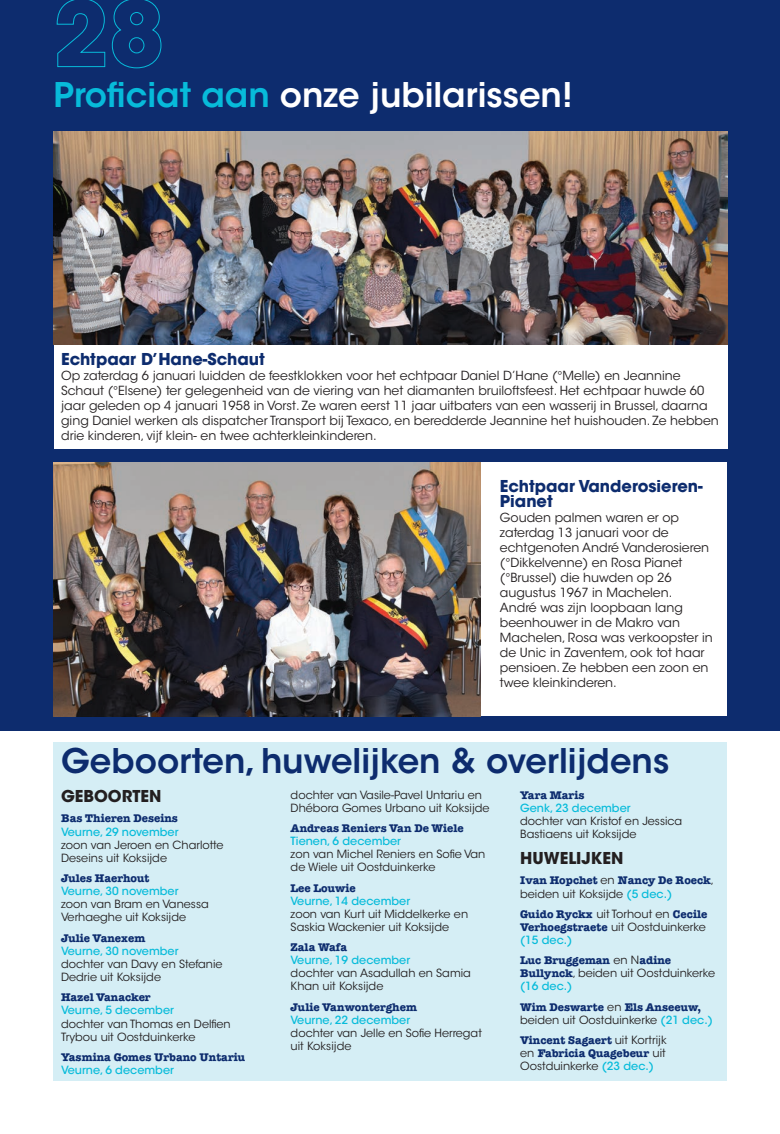
<style>
.page{position:relative;width:780px;height:1134px;background:#fff}
.page>*{position:absolute;margin:0;border:0;box-sizing:border-box;transform-origin:0 0}
.Titels_licht_blauw_i{font:600 33.75px "ITC Avant Garde Std";color:#0d2c6e}
.Titels_licht_blauw{font:600 33.75px "ITC Avant Garde Std";color:#fff}
.Body_insprong_2_mm{font:700 16.25px/14.4px "ITC Avant Garde Std";color:#0d2c6e}
.Body_insprong_2_mm-2{font:700 16.25px "ITC Avant Garde Std";color:#231f20}
.Body_insprong_2_mm-3{font:12.5px/15px "ITC Avant Garde Std";color:#231f20}
.Body_insprong_2_mm-4{font:11.25px/13.1px "ITC Avant Garde Std";color:#231f20}
.Body_insprong_2_mm-5{font:700 11.25px/13.1px "American Typewriter Std";color:#0d2c6e}
.Body_insprong_2_mm-6{font:500 11.25px "ITC Avant Garde Std";color:#07bbda}
.s1{color:#07bbda}
.s2{font-family:"ITC Avant Garde Std";font-weight:400;color:#231f20}
.s3{font-family:"ITC Avant Garde Std";font-weight:500;color:#07bbda}
.s4{font-family:"American Typewriter Std";font-weight:700;color:#0d2c6e}
.s5{font-weight:500;color:#07bbda}
</style>
<div class="page">
<div style="left:0;top:0;width:780px;height:730px;background:#0d2c6e"></div>
<div style="left:54px;top:344px;width:673px;height:104px;background:#fff"></div>
<div style="left:480px;top:462px;width:247px;height:254px;background:#fff"></div>
<img style="left:53px;top:132px;width:674px;height:212px">
<img style="left:53px;top:462px;width:427px;height:254px">
<div style="left:53px;top:742px;width:673px;height:339px;background:#d5eef5"></div>
<svg style="left:56px;top:0;width:49px;height:67px"></svg>
<svg style="left:112px;top:0;width:50px;height:68px"></svg>
<p class="Titels_licht_blauw" style="left:54px;top:73px;width:520px"><span class="s1">Proficiat aan</span> onze jubilarissen!</p>
<p class="Body_insprong_2_mm" style="left:61px;top:352px;width:205px">Echtpaar D’Hane-Schaut</p>
<p class="Body_insprong_2_mm-3" style="left:61px;top:368px;width:659px">Op zaterdag 6 januari luidden de feestklokken voor het echtpaar Daniel D’Hane (°Melle) en Jeannine Schaut (°Elsene) ter gelegenheid van de viering van het diamanten bruiloftsfeest. Het echtpaar huwde 60 jaar geleden op 4 januari 1958 in Vorst. Ze waren eerst 11 jaar uitbaters van een wasserij in Brussel, daarna ging Daniel werken als dispatcher Transport bij Texaco, en beredderde Jeannine het huishouden. Ze hebben drie kinderen, vijf klein- en twee achterkleinkinderen.</p>
<p class="Body_insprong_2_mm" style="left:500px;top:479px;width:204px">Echtpaar Vanderosieren-<br>Pianet</p>
<p class="Body_insprong_2_mm-3" style="left:500px;top:510px;width:214px">Gouden palmen waren er op zaterdag 13 januari voor de echtgenoten André Vanderosieren (°Dikkelvenne) en Rosa Pianet (°Brussel) die huwden op 26 augustus 1967 in Machelen.<br>André was zijn loopbaan lang beenhouwer in de Makro van<br>Machelen, Rosa was verkoopster in de Unic in Zaventem, ook tot haar pensioen. Ze hebben een zoon en twee kleinkinderen.</p>
<p class="Titels_licht_blauw_i" style="left:61px;top:739px;width:609px">Geboorten, huwelijken &amp; overlijdens</p>
<p class="Body_insprong_2_mm-2" style="left:61px;top:786px;width:102px">GEBOORTEN</p>
<p class="Body_insprong_2_mm-5" style="left:61px;top:812px;width:118px">Bas Thieren Deseins</p>
<p class="Body_insprong_2_mm-6" style="left:61px;top:824px;width:119px">Veurne, 29 november</p>
<p class="Body_insprong_2_mm-4" style="left:61px;top:838px;width:164px">zoon van Jeroen en Charlotte<br>Deseins uit Koksijde</p>
<p class="Body_insprong_2_mm-5" style="left:61px;top:872px;width:90px">Jules Haerhout</p>
<p class="Body_insprong_2_mm-6" style="left:61px;top:884px;width:119px">Veurne, 30 november</p>
<p class="Body_insprong_2_mm-4" style="left:61px;top:898px;width:149px">zoon van Bram en Vanessa<br>Verhaeghe uit Koksijde</p>
<p class="Body_insprong_2_mm-5" style="left:61px;top:931px;width:86px">Julie Vanexem</p>
<p class="Body_insprong_2_mm-6" style="left:61px;top:944px;width:119px">Veurne, 30 november</p>
<p class="Body_insprong_2_mm-4" style="left:61px;top:957px;width:163px">dochter van Davy en Stefanie<br>Dedrie uit Koksijde</p>
<p class="Body_insprong_2_mm-5" style="left:61px;top:991px;width:91px">Hazel Vanacker</p>
<p class="Body_insprong_2_mm-6" style="left:61px;top:1003px;width:114px">Veurne, 5 december</p>
<p class="Body_insprong_2_mm-4" style="left:61px;top:1017px;width:171px">dochter van Thomas en Delfien<br>Trybou uit Oostduinkerke</p>
<p class="Body_insprong_2_mm-5" style="left:61px;top:1050px;width:186px">Yasmina Gomes Urbano Untariu</p>
<p class="Body_insprong_2_mm-6" style="left:61px;top:1063px;width:114px">Veurne, 6 december</p>
<p class="Body_insprong_2_mm-4" style="left:290px;top:788px;width:200px">dochter van Vasile-Pavel Untariu en<br>Dhébora Gomes Urbano uit Koksijde</p>
<p class="Body_insprong_2_mm-5" style="left:290px;top:821px;width:175px">Andreas Reniers Van De Wiele</p>
<p class="Body_insprong_2_mm-6" style="left:290px;top:834px;width:112px">Tienen, 6 december</p>
<p class="Body_insprong_2_mm-4" style="left:290px;top:848px;width:196px">zon van Michel Reniers en Sofie Van de Wiele uit Oostduinkerke</p>
<p class="Body_insprong_2_mm-5" style="left:290px;top:881px;width:67px">Lee Louwie</p>
<p class="Body_insprong_2_mm-6" style="left:290px;top:893px;width:121px">Veurne, 14 december</p>
<p class="Body_insprong_2_mm-4" style="left:290px;top:907px;width:179px">zoon van Kurt uit Middelkerke en<br>Saskia Wackenier uit Koksijde</p>
<p class="Body_insprong_2_mm-5" style="left:290px;top:941px;width:58px">Zala Wafa</p>
<p class="Body_insprong_2_mm-6" style="left:290px;top:953px;width:121px">Veurne, 19 december</p>
<p class="Body_insprong_2_mm-4" style="left:290px;top:967px;width:182px">dochter van Asadullah en Samia<br>Khan uit Koksijde</p>
<p class="Body_insprong_2_mm-5" style="left:290px;top:1000px;width:128px">Julie Vanwonterghem</p>
<p class="Body_insprong_2_mm-6" style="left:290px;top:1013px;width:121px">Veurne, 22 december</p>
<p class="Body_insprong_2_mm-4" style="left:290px;top:1026px;width:193px">dochter van Jelle en Sofie Herregat uit Koksijde</p>
<p class="Body_insprong_2_mm-5" style="left:520px;top:788px;width:66px">Yara Maris</p>
<p class="Body_insprong_2_mm-6" style="left:520px;top:801px;width:112px">Genk, 23 december</p>
<p class="Body_insprong_2_mm-4" style="left:520px;top:814px;width:164px">dochter van Kristof en Jessica<br>Bastiaens uit Koksijde</p>
<p class="Body_insprong_2_mm-2" style="left:520px;top:848px;width:105px">HUWELIJKEN</p>
<p class="Body_insprong_2_mm-5" style="left:520px;top:874px;width:195px">Ivan Hopchet <span class="s2">en</span> Nancy De Roeck<span class="s2">, beiden uit Koksijde</span> <span class="s3">(5 dec.)</span></p>
<p class="Body_insprong_2_mm-5" style="left:520px;top:907px;width:189px">Guido Ryckx <span class="s2">uit Torhout en</span> Cecile<br>Verhoegstraete <span class="s2">uit Oostduinkerke </span><span class="s3">(15 dec.)</span></p>
<p class="Body_insprong_2_mm-4" style="left:520px;top:954px;width:196px"><span class="s4">Luc Bruggeman</span> en N<span class="s4">adine<br>Bullynck</span>, beiden uit Oostduinkerke <span class="s5">(16 dec.)</span></p>
<p class="Body_insprong_2_mm-4" style="left:520px;top:1000px;width:194px"><span class="s4">Wim Deswarte</span> en <span class="s4">Els Anseeuw, </span>beiden uit Oostduinkerke <span class="s5">(21 dec.)</span></p>
<p class="Body_insprong_2_mm-5" style="left:520px;top:1034px;width:148px;text-align:justify">Vincent Sagaert <span class="s2">uit Kortrijk en</span> Fabricia Quagebeur <span class="s2">uit Oostduinkerke</span> <span class="s3">(23 dec.)</span></p>
</div>
